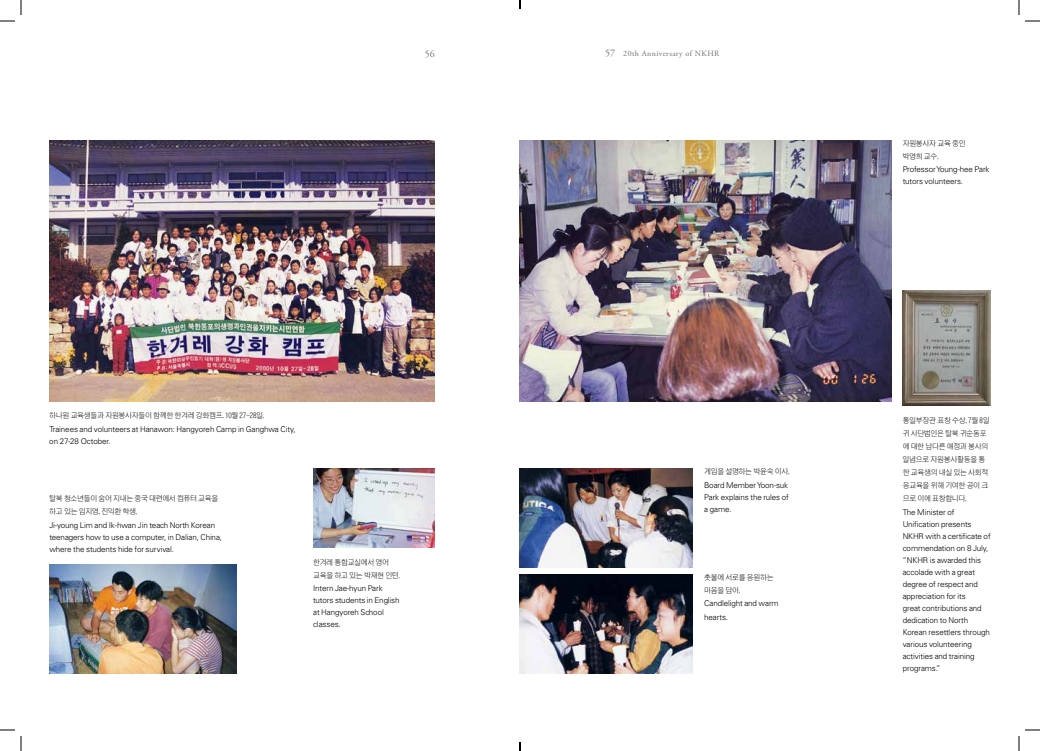
<style>
.page{position:relative;width:1040px;height:751px;background:#fff}
.page>*{position:absolute;margin:0;border:0;box-sizing:border-box;transform-origin:0 0}
.t1{font:10px "Adobe Garamond Pro";color:#727171}
.t2{font:300 8px/12px "Univers LT Std";letter-spacing:-.01em;color:#000}
.t3{font:8px "Adobe Garamond Pro";letter-spacing:.05em;color:#727171}
.t4{font:7.5px/13px "Cs Sg";letter-spacing:-.035em;color:#000}
.s1{font-size:10px}
</style>
<div class="page">
<img style="left:313px;top:468px;width:122px;height:79px">
<img style="left:520px;top:574px;width:173px;height:99px">
<img style="left:903px;top:290px;width:87px;height:115px">
<img style="left:520px;top:468px;width:173px;height:99px">
<img style="left:49px;top:140px;width:386px;height:261px">
<img style="left:520px;top:140px;width:371px;height:261px">
<img style="left:49px;top:564px;width:187px;height:109px">
<svg style="left:0;top:729px;width:15px;height:1px"></svg>
<svg style="left:1025px;top:729px;width:15px;height:1px"></svg>
<svg style="left:0;top:0;width:22px;height:22px"></svg>
<svg style="left:20px;top:736px;width:2px;height:15px"></svg>
<svg style="left:1018px;top:0;width:22px;height:22px"></svg>
<svg style="left:1018px;top:736px;width:2px;height:15px"></svg>
<svg style="left:519px;top:0;width:2px;height:9px"></svg>
<svg style="left:519px;top:742px;width:2px;height:9px"></svg>
<p class="t1" style="left:425px;top:48px;width:11px">56</p>
<p class="t3" style="left:605px;top:48px;width:116px"><span class="s1">57</span> 20th Anniversary of NKHR</p>
<p class="t4" style="left:902px;top:136px;width:65px">자원봉사자 교육 중인 박영희 교수.</p>
<p class="t2" style="left:902px;top:163px;width:88px">Professor Young-hee Park tutors volunteers.</p>
<p class="t4" style="left:49px;top:408px;width:216px">하나원 교육생들과 자원봉사자들이 함께한 한겨레 강화캠프. 10월 27~28일.</p>
<p class="t2" style="left:49px;top:422px;width:248px">Trainees and volunteers at Hanawon: Hangyoreh Camp in Ganghwa City, on 27-28 October.</p>
<p class="t4" style="left:902px;top:413px;width:88px">통일부장관 표창 수상, 7월 8일 귀 사단법인은 탈북 귀순동포 에 대한 남다른 애정과 봉사의 일념으로 자원봉사활동을 통 한 교육생의 내실 있는 사회적 응교육을 위해 기여한 공이 크 므로 이에 표창합니다.</p>
<p class="t2" style="left:902px;top:505px;width:89px">The Minister of<br>Unification presents<br>NKHR with a certificate of commendation on 8 July, “NKHR is awarded this accolade with a great degree of respect and appreciation for its<br>great contributions and dedication to North<br>Korean resettlers through various volunteering activities and training programs.”</p>
<p class="t4" style="left:704px;top:464px;width:87px">게임을 설명하는 박윤숙 이사.</p>
<p class="t2" style="left:704px;top:478px;width:86px;text-align:justify">Board Member Yoon-suk Park explains the rules of a game.</p>
<p class="t4" style="left:49px;top:492px;width:171px">탈북 청소년들이 숨어 지내는 중국 대련에서 컴퓨터 교육을 하고 있는 임지영, 진익환 학생.</p>
<p class="t2" style="left:49px;top:519px;width:174px">Ji-young Lim and Ik-hwan Jin teach North Korean teenagers how to use a computer, in Dalian, China, where the students hide for survival.</p>
<p class="t4" style="left:313px;top:555px;width:88px">한겨레 통합교실에서 영어 교육을 하고 있는 박재현 인턴.</p>
<p class="t2" style="left:313px;top:582px;width:88px">Intern Jae-hyun Park tutors students in English at Hangyoreh School classes.</p>
<p class="t4" style="left:704px;top:570px;width:71px">촛불에 서로를 응원하는 마음을 담아.</p>
<p class="t2" style="left:704px;top:596px;width:76px;line-height:14px">Candlelight and warm hearts.</p>
</div>
